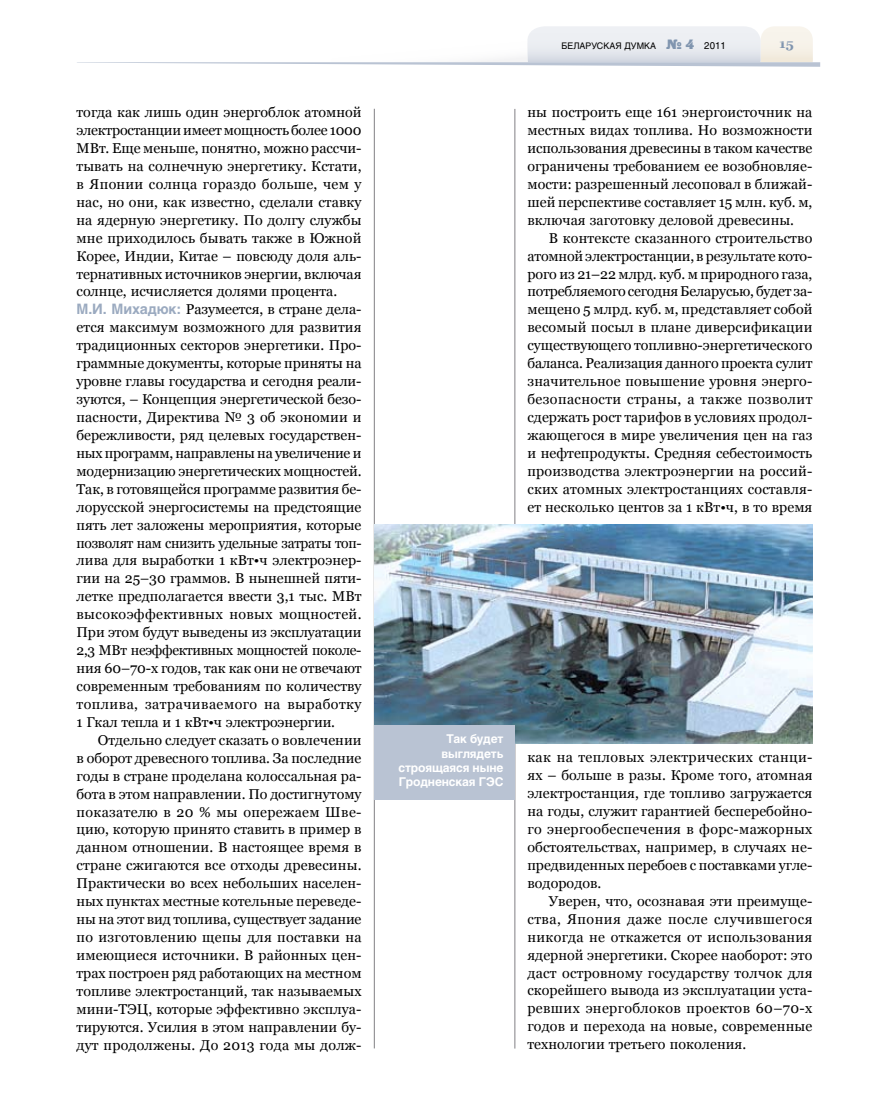
<style>
.page{position:relative;width:872px;height:1106px;background:#fff}
.page>*{position:absolute;margin:0;border:0;box-sizing:border-box;transform-origin:0 0}
.t1{font:14.25px/18px "Georgia";color:#000;text-align:justify}
.t2{font:700 13.5px "Georgia";color:#8095af}
.t3{font:700 12px/14.4px "Helios";letter-spacing:-.01em;color:#fff;text-align:right}
.t4{font:9px "Helios";color:#000}
.s1{font-family:"Helios";font-weight:700;color:#9baac0}
.s2{font-family:"Black Grotesk C";font-size:13.5px;color:#8095af}
.s3{font-size:9.75px}
</style>
<div class="page">
<hr style="left:374px;top:109px;width:1px;height:939px;background:#818084">
<hr style="left:514px;top:109px;width:1px;height:939px;background:#818084">
<svg style="left:77px;top:26px;width:743px;height:41px"></svg>
<img style="left:374px;top:524px;width:438px;height:219px">
<div style="left:374px;top:725px;width:140px;height:75px;background:#b9c3d3"></div>
<p class="t1" style="left:77px;top:103px;width:286px;text-align:left">тогда как лишь один энергоблок атомной электростанции имеет мощность более 1000<br>МВт. Еще меньше, понятно, можно рассчи&shy;тывать на солнечную энергетику. Кстати, в Японии солнца гораздо больше, чем у нас, но они, как известно, сделали ставку на ядерную энергетику. По долгу службы мне приходилось бывать также в Южной Корее, Индии, Китае – повсюду доля аль&shy;тернативных источников энергии, включая солнце, исчисляется долями процента.<br><span class="s1">М.И. Михадюк:</span> Разумеется, в стране дела&shy;ется максимум возможного для развития традиционных секторов энергетики. Про&shy;граммные документы, которые приняты на уровне главы государства и сегодня реали&shy;зуются, – Концепция энергетической безо&shy;пасности, Директива № 3 об экономии и бережливости, ряд целевых государствен&shy;ных программ, направлены на увеличение и модернизацию энергетических мощностей.<br>Так, в готовящейся программе развития бе&shy;лорусской энергосистемы на предстоящие пять лет заложены мероприятия, которые позволят нам снизить удельные затраты топ&shy;лива для выработки 1 кВт•ч электроэнер&shy;гии на 25–30 граммов. В нынешней пяти&shy;летке предполагается ввести 3,1 тыс. МВт высокоэффективных новых мощностей.<br>При этом будут выведены из эксплуатации 2,3 МВт неэффективных мощностей поколе&shy;ния 60–70-х годов, так как они не отвечают современным требованиям по количеству топлива, затрачиваемого на выработку 1 Гкал тепла и 1 кВт•ч электроэнергии.</p>
<p class="t1" style="left:77px;top:731px;width:286px;text-indent:21px">Отдельно следует сказать о вовлечении в оборот древесного топлива. За последние годы в стране проделана колоссальная ра&shy;бота в этом направлении. По достигнутому показателю в 20 % мы опережаем Шве&shy;цию, которую принято ставить в пример в данном отношении. В настоящее время в стране сжигаются все отходы древесины.<br>Практически во всех небольших населен&shy;ных пунктах местные котельные переведе&shy;ны на этот вид топлива, существует задание по изготовлению щепы для поставки на имеющиеся источники. В районных цен&shy;трах построен ряд работающих на местном топливе электростанций, так называемых мини-ТЭЦ, которые эффективно эксплуа&shy;тируются. Усилия в этом направлении бу&shy;дут продолжены. До 2013 года мы долж-</p>
<p class="t4" style="left:561px;top:40px;width:166px">БЕЛАРУСКАЯ ДУМКА <span class="s2">№ 4</span> <span class="s3">2011</span></p>
<p class="t2" style="left:779px;top:36px;width:16px">15</p>
<p class="t1" style="left:527px;top:103px;width:286px">ны построить еще 161 энергоисточник на местных видах топлива. Но возможности использования древесины в таком качестве ограничены требованием ее возобновляе&shy;мости: разрешенный лесоповал в ближай&shy;шей перспективе составляет 15 млн. куб. м, включая заготовку деловой древесины.</p>
<p class="t1" style="left:527px;top:229px;width:286px;text-indent:21px">В контексте сказанного строительство атомной электростанции, в результате кото&shy;рого из 21–22 млрд. куб. м природного газа, потребляемого сегодня Беларусью, будет за&shy;мещено 5 млрд. куб. м, представляет собой весомый посыл в плане диверсификации существующего топливно-энергетического баланса. Реализация данного проекта сулит значительное повышение уровня энерго&shy;безопасности страны, а также позволит сдержать рост тарифов в условиях продол&shy;жающегося в мире увеличения цен на газ и нефтепродукты. Средняя себестоимость производства электроэнергии на россий&shy;ских атомных электростанциях составля&shy;ет несколько центов за 1 кВт•ч, в то время</p>
<p class="t3" style="left:398px;top:731px;width:107px">Так будет выглядеть строящаяся ныне<br>Гродненская ГЭС</p>
<p class="t1" style="left:527px;top:748px;width:286px">как на тепловых электрических станци&shy;ях – больше в разы. Кроме того, атомная электростанция, где топливо загружается на годы, служит гарантией бесперебойно&shy;го энергообеспечения в форс-мажорных обстоятельствах, например, в случаях не&shy;предвиденных перебоев с поставками угле&shy;водородов.</p>
<p class="t1" style="left:527px;top:891px;width:286px;text-indent:21px">Уверен, что, осознавая эти преимуще&shy;ства, Япония даже после случившегося никогда не откажется от использования ядерной энергетики. Скорее наоборот: это даст островному государству толчок для скорейшего вывода из эксплуатации уста&shy;ревших энергоблоков проектов 60–70-х годов и перехода на новые, современные технологии третьего поколения.</p>
</div>
